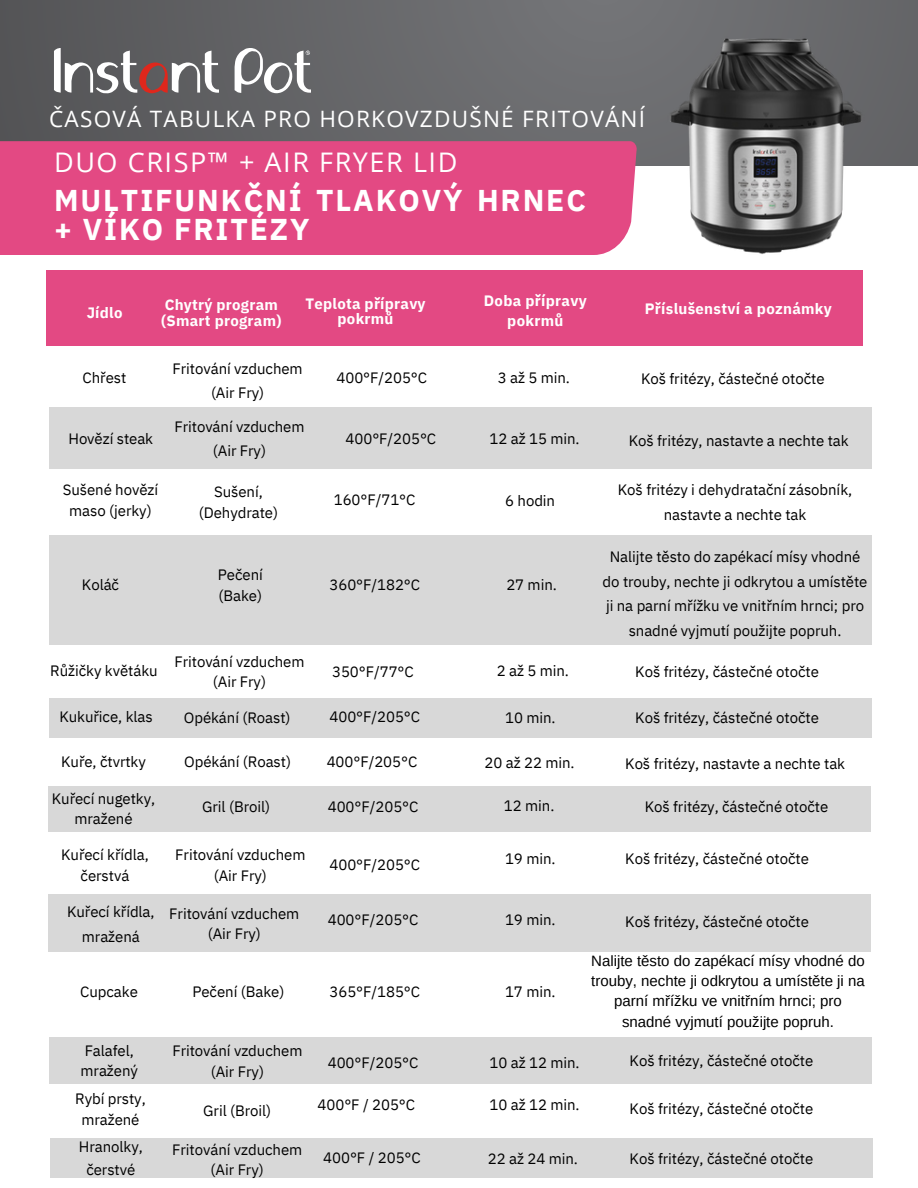
<style>
.page{position:relative;width:918px;height:1188px;background:#fff}
.page>*{position:absolute;margin:0;border:0;box-sizing:border-box;transform-origin:0 0}
.t1{font:700 30px/29.2px "IBM Plex Sans";letter-spacing:.065em;color:#fff}
.t2{font:27px "Open Sans";letter-spacing:.06em;color:#fff}
.t3{font:22.65px "Open Sans";letter-spacing:.055em;color:#fff}
.t4{font:15px/20.2px "IBM Plex Sans";letter-spacing:-.005em;color:#000;text-align:center}
.t5{font:700 15px/15.8px "IBM Plex Sans";letter-spacing:.015em;color:#fff}
.t6{font:15px/20.2px "Arimo";color:#000;text-align:center}
</style>
<div class="page">
<div style="left:0;top:0;width:918px;height:165px;background:linear-gradient(to right,#5b5b5e,#717275)"></div>
<div style="left:0;top:141px;width:638px;height:114px;background:#e34983"></div>
<svg style="left:54px;top:48px;width:165px;height:45px"></svg>
<svg style="left:235px;top:48px;width:76px;height:45px"></svg>
<img style="left:661px;top:28px;width:210px;height:226px">
<div style="left:49px;top:535px;width:823px;height:110px;background:#d8d8d8"></div>
<div style="left:50px;top:1138px;width:823px;height:40px;background:#d8d8d8"></div>
<div style="left:48px;top:894px;width:822px;height:58px;background:#d8d8d8"></div>
<div style="left:48px;top:786px;width:823px;height:45px;background:#d8d8d8"></div>
<div style="left:49px;top:1038px;width:823px;height:46px;background:#d8d8d8"></div>
<div style="left:49px;top:698px;width:823px;height:39px;background:#d8d8d8"></div>
<div style="left:46px;top:271px;width:816px;height:75px;background:#e34983"></div>
<div style="left:49px;top:407px;width:823px;height:61px;background:#d8d8d8"></div>
<p class="t3" style="left:49px;top:103px;width:598px">ČASOVÁ TABULKA PRO HORKOVZDUŠNÉ FRITOVÁNÍ</p>
<p class="t2" style="left:54px;top:143px;width:405px">DUO CRISP™ + AIR FRYER LID</p>
<p class="t1" style="left:54px;top:185px;width:533px">MULTIFUNKČNÍ TLAKOVÝ HRNEC + VÍKO FRITÉZY</p>
<p class="t5" style="left:87px;top:304px;width:37px">Jídlo</p>
<p class="t5" style="left:161px;top:297px;width:122px">Chytrý program (Smart program)</p>
<p class="t5" style="left:305px;top:295px;width:122px;text-align:center">Teplota přípravy pokrmů</p>
<p class="t5" style="left:484px;top:290px;width:104px;line-height:20.2px;text-align:center">Doba přípravy pokrmů</p>
<p class="t5" style="left:645px;top:301px;width:189px">Příslušenství a poznámky</p>
<p class="t5" style="left:100px;top:311px;width:37px">Jídlo</p>
<p class="t5" style="left:176px;top:303px;width:122px">Chytrý program (Smart program)</p>
<p class="t5" style="left:299px;top:305px;width:122px">Teplota přípravy</p>
<p class="t4" style="left:83px;top:368px;width:45px">Chřest</p>
<p class="t4" style="left:173px;top:356px;width:132px;line-height:23.7px">Fritování vzduchem (Air Fry)</p>
<p class="t4" style="left:337px;top:368px;width:92px">400°F/205°C</p>
<p class="t4" style="left:498px;top:368px;width:74px">3 až 5 min.</p>
<p class="t4" style="left:641px;top:368px;width:185px">Koš fritézy, částečné otočte</p>
<p class="t4" style="left:68px;top:428px;width:86px">Hovězí steak</p>
<p class="t4" style="left:63px;top:480px;width:97px">Sušené hovězí maso (jerky)</p>
<p class="t4" style="left:174px;top:415px;width:132px;line-height:23.7px">Fritování vzduchem (Air Fry)</p>
<p class="t4" style="left:199px;top:482px;width:81px">Sušení, (Dehydrate)</p>
<p class="t4" style="left:490px;top:428px;width:92px">12 až 15 min.</p>
<p class="t4" style="left:346px;top:428px;width:92px">400°F/205°C</p>
<p class="t4" style="left:629px;top:430px;width:221px">Koš fritézy, nastavte a nechte tak</p>
<p class="t4" style="left:618px;top:477px;width:236px;line-height:24.8px">Koš fritézy i dehydratační zásobník, nastavte a nechte tak</p>
<p class="t4" style="left:334px;top:489px;width:83px">160°F/71°C</p>
<p class="t4" style="left:505px;top:490px;width:51px">6 hodin</p>
<p class="t4" style="left:82px;top:574px;width:39px">Koláč</p>
<p class="t4" style="left:218px;top:565px;width:46px;text-align:left">Pečení (Bake)</p>
<p class="t4" style="left:329px;top:575px;width:92px">360°F/182°C</p>
<p class="t4" style="left:506px;top:575px;width:52px">27 min.</p>
<p class="t4" style="left:603px;top:544px;width:266px;line-height:24.8px">Nalijte těsto do zapékací mísy vhodné do trouby, nechte ji odkrytou a umístěte ji na parní mřížku ve vnitřním hrnci; pro snadné vyjmutí použijte popruh.</p>
<p class="t4" style="left:50px;top:660px;width:109px">Růžičky květáku</p>
<p class="t4" style="left:59px;top:706px;width:95px">Kukuřice, klas</p>
<p class="t4" style="left:61px;top:752px;width:86px">Kuře, čtvrtky</p>
<p class="t4" style="left:52px;top:788px;width:105px">Kuřecí nugetky, mražené</p>
<p class="t4" style="left:61px;top:845px;width:89px">Kuřecí křídla, čerstvá</p>
<p class="t4" style="left:174px;top:651px;width:132px">Fritování vzduchem (Air Fry)</p>
<p class="t4" style="left:184px;top:707px;width:108px">Opékání (Roast)</p>
<p class="t4" style="left:332px;top:661px;width:83px">350°F/77°C</p>
<p class="t4" style="left:329px;top:707px;width:92px">400°F/205°C</p>
<p class="t4" style="left:497px;top:660px;width:74px">2 až 5 min.</p>
<p class="t4" style="left:505px;top:707px;width:52px">10 min.</p>
<p class="t4" style="left:184px;top:751px;width:108px">Opékání (Roast)</p>
<p class="t4" style="left:327px;top:751px;width:92px">400°F/205°C</p>
<p class="t4" style="left:485px;top:752px;width:92px">20 až 22 min.</p>
<p class="t4" style="left:202px;top:796px;width:70px">Gril (Broil)</p>
<p class="t4" style="left:175px;top:845px;width:132px">Fritování vzduchem (Air Fry)</p>
<p class="t4" style="left:328px;top:796px;width:92px">400°F/205°C</p>
<p class="t4" style="left:329px;top:855px;width:92px">400°F/205°C</p>
<p class="t4" style="left:504px;top:795px;width:52px">12 min.</p>
<p class="t4" style="left:505px;top:848px;width:52px">19 min.</p>
<p class="t4" style="left:635px;top:661px;width:185px">Koš fritézy, částečné otočte</p>
<p class="t4" style="left:635px;top:708px;width:185px">Koš fritézy, částečné otočte</p>
<p class="t4" style="left:625px;top:754px;width:221px">Koš fritézy, nastavte a nechte tak</p>
<p class="t4" style="left:645px;top:796px;width:185px">Koš fritézy, částečné otočte</p>
<p class="t4" style="left:625px;top:848px;width:185px">Koš fritézy, částečné otočte</p>
<p class="t4" style="left:67px;top:898px;width:89px;line-height:25.8px">Kuřecí křídla, mražená</p>
<p class="t4" style="left:169px;top:903px;width:132px">Fritování vzduchem (Air Fry)</p>
<p class="t4" style="left:328px;top:909px;width:92px">400°F/205°C</p>
<p class="t4" style="left:505px;top:909px;width:52px">19 min.</p>
<p class="t4" style="left:625px;top:912px;width:185px">Koš fritézy, částečné otočte</p>
<p class="t4" style="left:80px;top:982px;width:59px">Cupcake</p>
<p class="t4" style="left:192px;top:982px;width:93px">Pečení (Bake)</p>
<p class="t4" style="left:329px;top:982px;width:92px">365°F/185°C</p>
<p class="t4" style="left:505px;top:982px;width:52px">17 min.</p>
<p class="t6" style="left:591px;top:951px;width:275px">Nalijte těsto do zapékací mísy vhodné do trouby, nechte ji odkrytou a umístěte ji na parní mřížku ve vnitřním hrnci; pro snadné vyjmutí použijte popruh.</p>
<p class="t4" style="left:81px;top:1040px;width:59px;text-align:left">Falafel, mražený</p>
<p class="t4" style="left:75px;top:1089px;width:72px">Rybí prsty, mražené</p>
<p class="t4" style="left:172px;top:1041px;width:132px">Fritování vzduchem (Air Fry)</p>
<p class="t4" style="left:203px;top:1101px;width:70px">Gril (Broil)</p>
<p class="t4" style="left:328px;top:1052px;width:92px">400°F/205°C</p>
<p class="t4" style="left:318px;top:1095px;width:99px">400°F / 205°C</p>
<p class="t4" style="left:490px;top:1052px;width:92px">10 až 12 min.</p>
<p class="t4" style="left:490px;top:1095px;width:92px">10 až 12 min.</p>
<p class="t4" style="left:630px;top:1051px;width:185px">Koš fritézy, částečné otočte</p>
<p class="t4" style="left:630px;top:1099px;width:185px">Koš fritézy, částečné otočte</p>
<p class="t4" style="left:79px;top:1136px;width:65px;line-height:22.5px">Hranolky, čerstvé</p>
<p class="t4" style="left:172px;top:1139px;width:132px">Fritování vzduchem (Air Fry)</p>
<p class="t4" style="left:323px;top:1148px;width:99px">400°F / 205°C</p>
<p class="t4" style="left:488px;top:1148px;width:92px">22 až 24 min.</p>
<p class="t4" style="left:630px;top:1148px;width:185px">Koš fritézy, částečné otočte</p>
</div>
